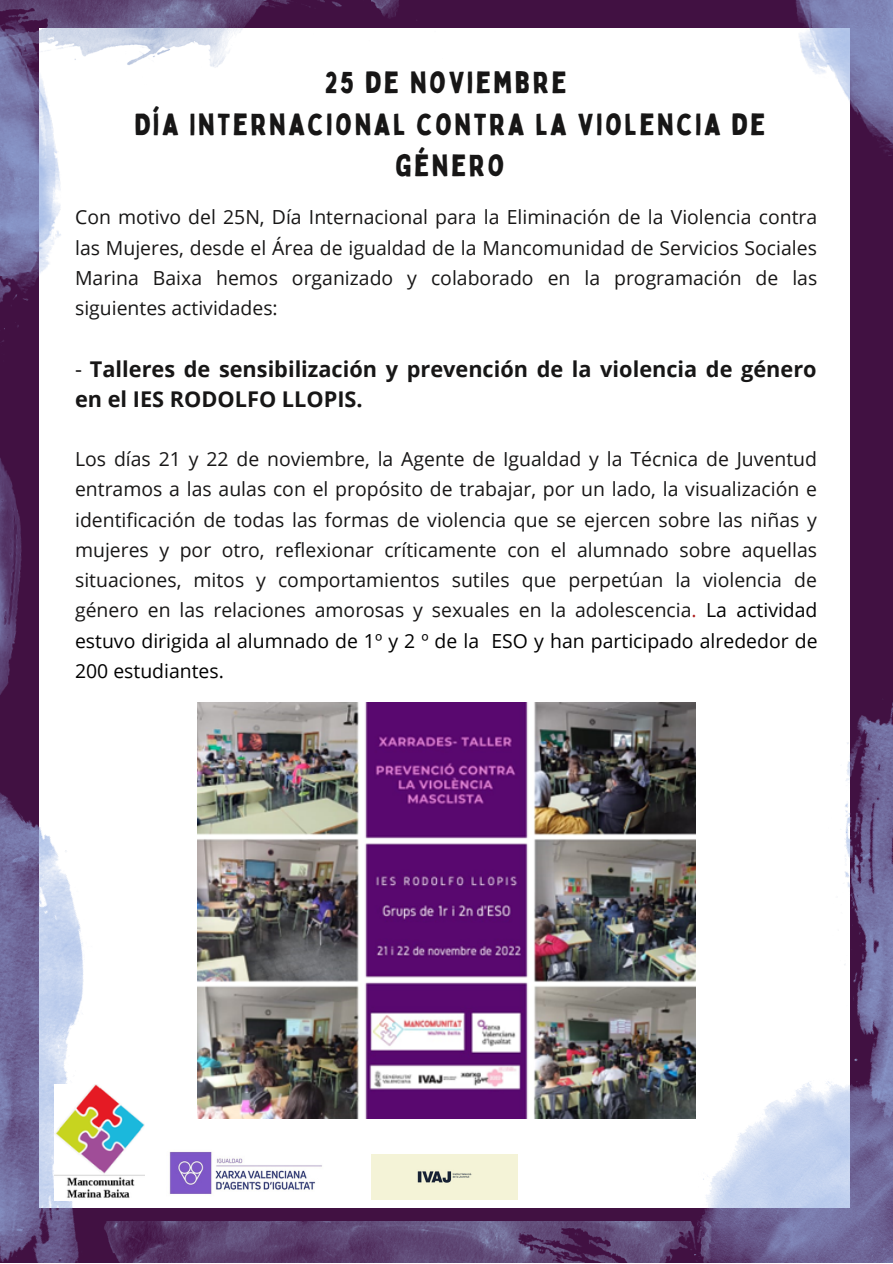
<style>
.page{position:relative;width:893px;height:1264px;background:#fff}
.page>*{position:absolute;margin:0;border:0;box-sizing:border-box;transform-origin:0 0}
.t1{font:30px/41.5px "Bobby Jones";letter-spacing:.08em;color:#171616;text-align:center}
.t2{font:700 21.75px/30.2px "Open Sans";color:#171616}
.t3{font:19.35px/30.2px "Open Sans";color:#171616;text-align:justify}
.s1{font-weight:400}
.s2{color:#ad1d1d}
.s3{color:#000}
</style>
<div class="page">
<div style="left:0;top:0;width:892px;height:1262px;background:#411142"></div>
<div style="left:39px;top:28px;width:810px;height:1180px;background:#fff"></div>
<img style="left:154px;top:0;width:263px;height:68px">
<img style="left:0;top:793px;width:294px;height:469px">
<img style="left:695px;top:618px;width:197px;height:433px">
<img style="left:680px;top:1051px;width:212px;height:211px">
<img style="left:796px;top:0;width:96px;height:238px">
<img style="left:0;top:0;width:154px;height:342px">
<img style="left:0;top:458px;width:22px;height:237px">
<img style="left:167px;top:1147px;width:155px;height:51px">
<img style="left:54px;top:1084px;width:90px;height:116px">
<div style="left:372px;top:1154px;width:145px;height:45px;background:#f4f3d7"></div>
<img style="left:197px;top:702px;width:498px;height:416px">
<img style="left:87px;top:1221px;width:664px;height:41px">
<h1 class="t1" style="left:134px;top:61px;width:632px">25 DE NOVIEMBRE<br>DÍA INTERNACIONAL CONTRA LA VIOLENCIA DE<br>GÉNERO</h1>
<p class="t3" style="left:75px;top:202px;width:743px">Con motivo del 25N, Día Internacional para la Eliminación de la Violencia contra las Mujeres, desde el Área de igualdad de la Mancomunidad de Servicios Sociales Marina Baixa hemos organizado y colaborado en la programación de las siguientes actividades:</p>
<p class="t2" style="left:75px;top:353px;width:743px"><span class="s1">-</span> Talleres de sensibilización y prevención de la violencia de género en el IES RODOLFO LLOPIS.</p>
<p class="t3" style="left:75px;top:443px;width:744px">Los días 21 y 22 de noviembre, la Agente de Igualdad y la Técnica de Juventud entramos a las aulas con el propósito de trabajar, por un lado, la visualización e identificación de todas las formas de violencia que se ejercen sobre las niñas y mujeres y por otro, reflexionar críticamente con el alumnado sobre aquellas situaciones, mitos y comportamientos sutiles que perpetúan la violencia de género en las relaciones amorosas y sexuales en la adolescencia<span class="s2">.</span> <span class="s3">La actividad estuvo dirigida al alumnado de 1º y 2 º de la ESO y han participado alrededor de 200 estudiantes.</span></p>
</div>
